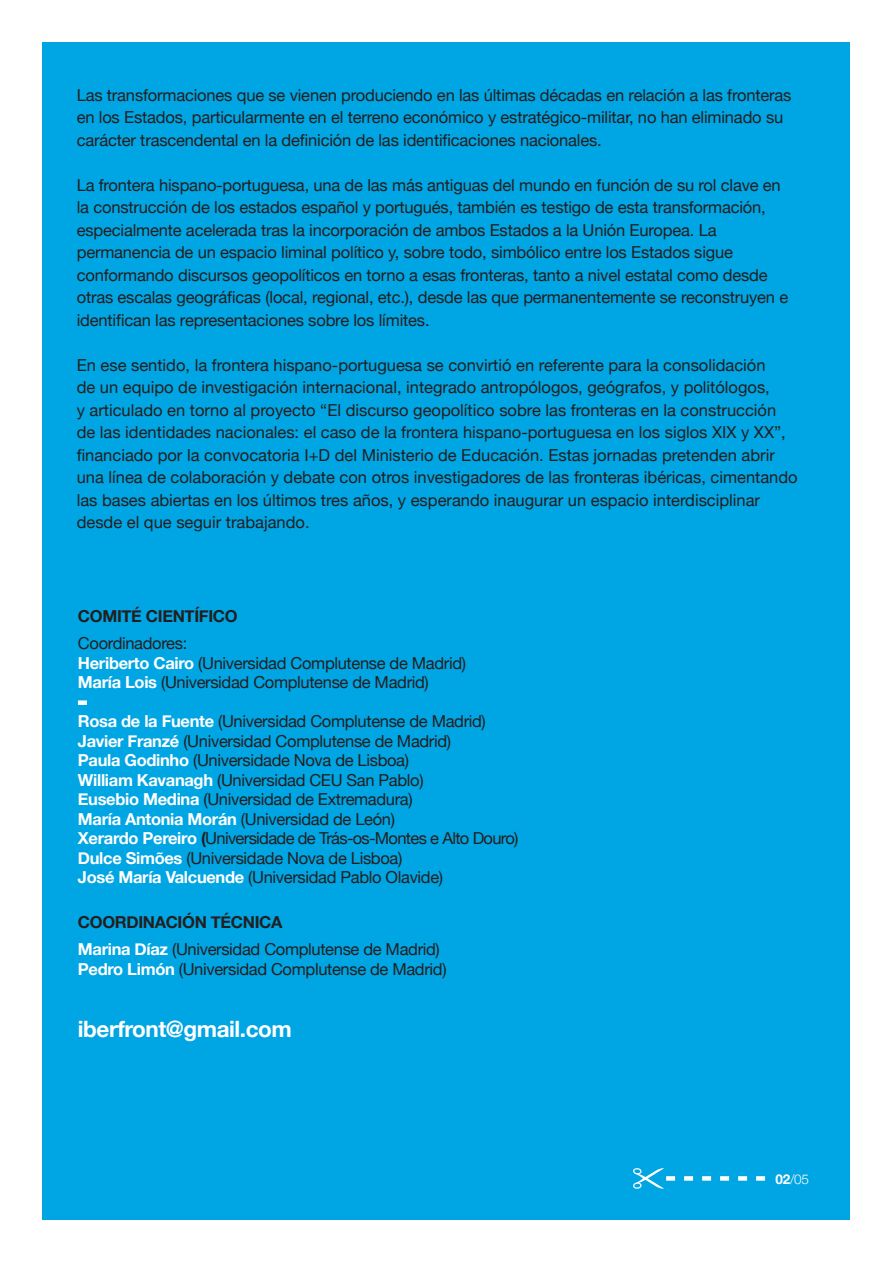
<style>
.page{position:relative;width:893px;height:1263px;background:#fff}
.page>*{position:absolute;margin:0;border:0;box-sizing:border-box;transform-origin:0 0}
.t1{font:700 22.5px "Helvetica Neue";letter-spacing:-.02em;color:#fff}
.t2{font:16.5px/22.5px "Helvetica Neue";letter-spacing:-.01em;color:#231f20}
.t3{font:700 16.5px "Helvetica Neue";letter-spacing:-.02em;color:#231f20}
.t4{font:300 13.5px "Helvetica Neue";color:#fff}
.s1{font-weight:700;color:#fff}
.s2{font-weight:700}
</style>
<div class="page">
<div style="left:43px;top:43px;width:807px;height:1177px;background:#00a5e3"></div>
<svg style="left:633px;top:1168px;width:133px;height:21px"></svg>
<svg style="left:78px;top:700px;width:9px;height:5px"></svg>
<p class="t2" style="left:77px;top:83px;width:716px">Las transformaciones que se vienen produciendo en las últimas décadas en relación a las fronteras en los Estados, particularmente en el terreno económico y estratégico-militar, no han eliminado su carácter trascendental en la definición de las identificaciones nacionales.</p>
<p class="t2" style="left:77px;top:173px;width:713px">La frontera hispano-portuguesa, una de las más antiguas del mundo en función de su rol clave en la construcción de los estados español y portugués, también es testigo de esta transformación, especialmente acelerada tras la incorporación de ambos Estados a la Unión Europea. La permanencia de un espacio liminal político y, sobre todo, simbólico entre los Estados sigue conformando discursos geopolíticos en torno a esas fronteras, tanto a nivel estatal como desde otras escalas geográficas (local, regional, etc.), desde las que permanentemente se reconstruyen e identifican las representaciones sobre los límites.</p>
<p class="t2" style="left:77px;top:353px;width:722px">En ese sentido, la frontera hispano-portuguesa se convirtió en referente para la consolidación<br>de un equipo de investigación internacional, integrado antropólogos, geógrafos, y politólogos,<br>y articulado en torno al proyecto “El discurso geopolítico sobre las fronteras en la construcción de las identidades nacionales: el caso de la frontera hispano-portuguesa en los siglos XIX y XX”, financiado por la convocatoria I+D del Ministerio de Educación. Estas jornadas pretenden abrir una línea de colaboración y debate con otros investigadores de las fronteras ibéricas, cimentando las bases abiertas en los últimos tres años, y esperando inaugurar un espacio interdisciplinar desde el que seguir trabajando.</p>
<p class="t3" style="left:78px;top:606px;width:161px">COMITÉ CIENTÍFICO</p>
<p class="t2" style="left:78px;top:633px;width:390px;line-height:19.5px">Coordinadores:<br><span class="s1">Heriberto Cairo</span> (Universidad Complutense de Madrid)<br><span class="s1">María Lois</span> (Universidad Complutense de Madrid)</p>
<p class="t2" style="left:78px;top:711px;width:442px;line-height:19.5px"><span class="s1">Rosa de la Fuente</span> (Universidad Complutense de Madrid)<br><span class="s1">Javier Franzé</span> (Universidad Complutense de Madrid)<br><span class="s1">Paula Godinho</span> (Universidade Nova de Lisboa)<br><span class="s1">William Kavanagh</span> (Universidad CEU San Pablo)<br><span class="s1">Eusebio Medina</span> (Universidad de Extremadura)<br><span class="s1">María Antonia Morán</span> (Universidad de León)<br><span class="s1">Xerardo Pereiro</span> <span class="s2">(</span>Universidade de Trás-os-Montes e Alto Douro)<br><span class="s1">Dulce Simões</span> (Universidade Nova de Lisboa)<br><span class="s1">José María Valcuende</span> (Universidad Pablo Olavide)</p>
<p class="t2" style="left:78px;top:908px;width:363px;line-height:27px"><span class="s2">COORDINACIÓN TÉCNICA<br></span><span class="s1">Marina Díaz</span> (Universidad Complutense de Madrid)</p>
<p class="t2" style="left:78px;top:957px;width:370px"><span class="s1">Pedro Limón</span> (Universidad Complutense de Madrid)</p>
<h1 class="t1" style="left:78px;top:1015px;width:215px">iberfront@gmail.com</h1>
<p class="t4" style="left:776px;top:1171px;width:35px"><span class="s2">02</span>/05</p>
</div>
